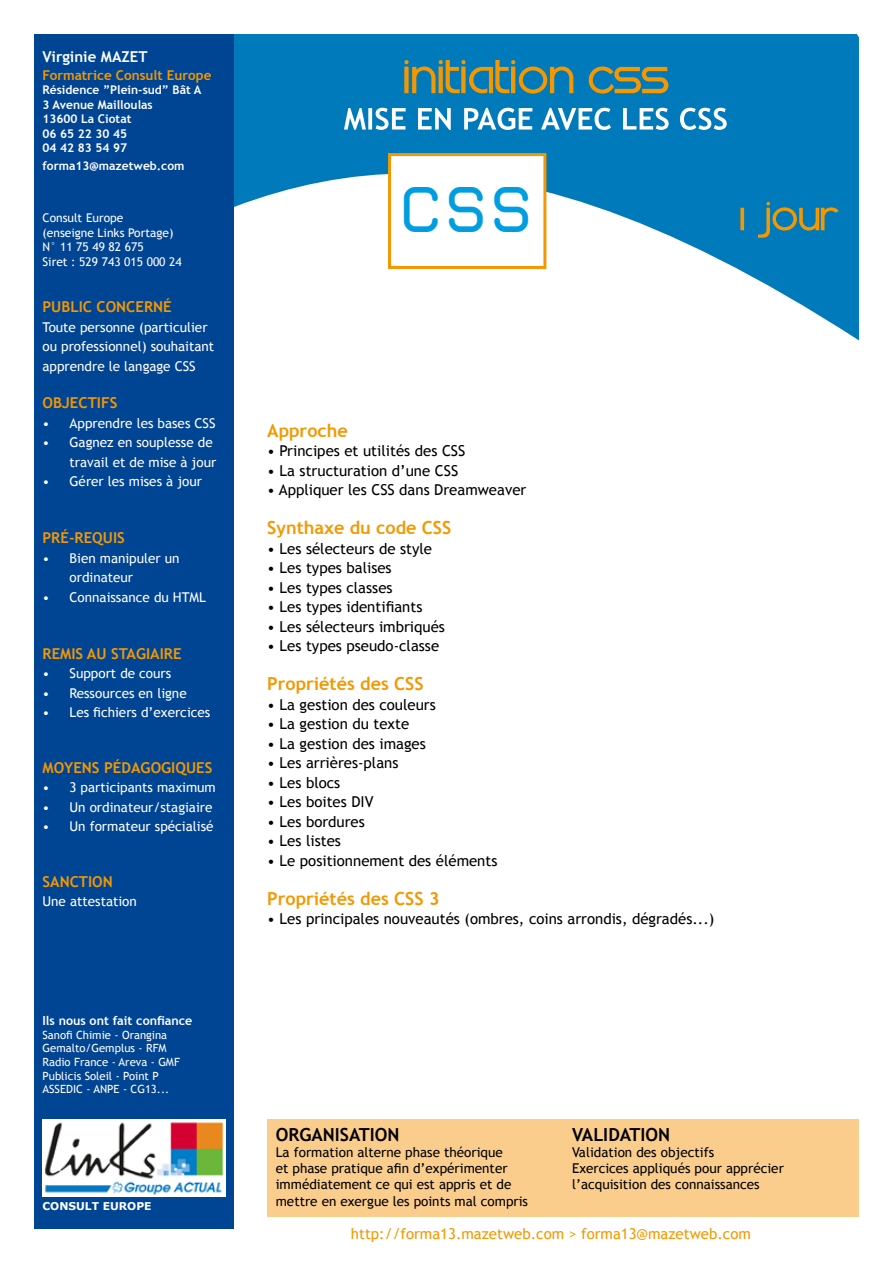
<style>
.page{position:relative;width:893px;height:1263px;background:#fff}
.page>*{position:absolute;margin:0;border:0;box-sizing:border-box;transform-origin:0 0}
.t1{font:45px "Web Hosting Hub Glyphs";color:#009ee0}
.t2{font:700 18px "Trebuchet MS";color:#f39800}
.t3{font:700 18px "Trebuchet MS";color:#000}
.t4{font:15px "Trebuchet MS";color:#000}
.t5{font:700 15px "Trebuchet MS";color:#f39800}
.t6{font:15px "Trebuchet MS";color:#f39800}
.t7{font:700 15px "Trebuchet MS";color:#fff}
.t8{font:13.5px/19.5px "Trebuchet MS";color:#fff}
.t9{font:13.5px/16.2px "Trebuchet MS";color:#000}
.t10{font:700 13.5px "Trebuchet MS";color:#f39800}
.t11{font:700 12.45px "Trebuchet MS";color:#fff}
.t12{font:700 12px/14.4px "Trebuchet MS";color:#fff}
.t13{font:12px/14.4px "Trebuchet MS";color:#fff}
.t14{font:11.25px/13.6px "Trebuchet MS";color:#fff}
.t15{font:700 10.8px "Verdana";color:#fff}
</style>
<div class="page">
<svg style="left:234px;top:34px;width:625px;height:306px;fill:#007abb"></svg>
<div style="left:34px;top:34px;width:200px;height:1195px;background:#004494"></div>
<img style="left:43px;top:1120px;width:182px;height:76px">
<svg style="left:740px;top:202px;width:99px;height:36px;background:#348092"></svg>
<div style="left:267px;top:1119px;width:592px;height:98px;background:#fbcd8d"></div>
<svg style="left:344px;top:108px;width:383px;height:22px"></svg>
<svg style="left:404px;top:60px;width:264px;height:34px;background:#51847b"></svg>
<div style="left:389px;top:155px;width:156px;height:112px;background:#fff"></div>
<div style="left:388px;top:153px;width:158px;height:116px;border:3px solid #f39800"></div>
<p class="t7" style="left:43px;top:47px;width:107px">Virginie MAZET</p>
<p class="t10" style="left:43px;top:67px;width:171px">Formatrice Consult Europe</p>
<p class="t12" style="left:43px;top:83px;width:160px">Résidence ”Plein-sud” Bât A<br>3 Avenue Mailloulas<br>13600 La Ciotat<br>06 65 22 30 45<br>04 42 83 54 97</p>
<p class="t12" style="left:43px;top:159px;width:144px">forma13@mazetweb.com</p>
<p class="t13" style="left:43px;top:211px;width:141px">Consult Europe<br>(enseigne Links Portage)<br>N° 11 75 49 82 675<br>Siret : 529 743 015 000 24</p>
<p class="t5" style="left:43px;top:298px;width:131px">PUBLIC CONCERNÉ</p>
<p class="t8" style="left:43px;top:317px;width:173px">Toute personne (particulier ou professionnel) souhaitant apprendre le langage CSS</p>
<p class="t5" style="left:43px;top:394px;width:76px">OBJECTIFS</p>
<p class="t8" style="left:43px;top:413px;width:175px">• Apprendre les bases CSS</p>
<p class="t8" style="left:43px;top:433px;width:175px;text-align:right">• Gagnez en souplesse de travail et de mise à jour</p>
<p class="t8" style="left:43px;top:472px;width:161px">• Gérer les mises à jour</p>
<p class="t5" style="left:43px;top:529px;width:84px">PRÉ-REQUIS</p>
<p class="t8" style="left:70px;top:548px;width:112px;text-indent:-27px">• Bien manipuler un ordinateur</p>
<p class="t8" style="left:43px;top:587px;width:165px">• Connaissance du HTML</p>
<p class="t5" style="left:43px;top:644px;width:141px">REMIS AU STAGIAIRE</p>
<p class="t8" style="left:43px;top:664px;width:130px">• Support de cours</p>
<p class="t8" style="left:43px;top:683px;width:146px">• Ressources en ligne</p>
<p class="t8" style="left:43px;top:703px;width:169px">• Les fichiers d’exercices</p>
<p class="t5" style="left:43px;top:758px;width:171px">MOYENS PÉDAGOGIQUES</p>
<p class="t8" style="left:43px;top:778px;width:175px">• 3 participants maximum</p>
<p class="t8" style="left:43px;top:797px;width:171px">• Un ordinateur/stagiaire</p>
<p class="t8" style="left:43px;top:817px;width:172px">• Un formateur spécialisé</p>
<p class="t5" style="left:43px;top:872px;width:72px">SANCTION</p>
<p class="t8" style="left:43px;top:892px;width:96px">Une attestation</p>
<p class="t11" style="left:43px;top:1013px;width:151px">Ils nous ont fait confiance</p>
<p class="t14" style="left:43px;top:1028px;width:139px">Sanofi Chimie - Orangina<br>Gemalto/Gemplus - RFM<br>Radio France - Areva - GMF<br>Publicis Soleil - Point P<br>ASSEDIC - ANPE - CG13...</p>
<p class="t15" style="left:43px;top:1198px;width:111px">CONSULT EUROPE</p>
<h1 class="t1" style="left:399px;top:190px;width:136px">CSS</h1>
<p class="t2" style="left:267px;top:419px;width:82px">Approche</p>
<p class="t4" style="left:267px;top:441px;width:200px">• Principes et utilités des CSS</p>
<p class="t4" style="left:267px;top:461px;width:192px">• La structuration d’une CSS</p>
<p class="t4" style="left:267px;top:480px;width:261px">• Appliquer les CSS dans Dreamweaver</p>
<p class="t2" style="left:267px;top:516px;width:186px">Synthaxe du code CSS</p>
<p class="t4" style="left:267px;top:539px;width:166px">• Les sélecteurs de style</p>
<p class="t4" style="left:267px;top:558px;width:126px">• Les types balises</p>
<p class="t4" style="left:267px;top:578px;width:127px">• Les types classes</p>
<p class="t4" style="left:267px;top:597px;width:157px">• Les types identifiants</p>
<p class="t4" style="left:267px;top:617px;width:179px">• Les sélecteurs imbriqués</p>
<p class="t4" style="left:267px;top:636px;width:173px">• Les types pseudo-classe</p>
<p class="t2" style="left:267px;top:672px;width:158px">Propriétés des CSS</p>
<p class="t4" style="left:267px;top:695px;width:170px">• La gestion des couleurs</p>
<p class="t4" style="left:267px;top:714px;width:143px">• La gestion du texte</p>
<p class="t4" style="left:267px;top:734px;width:160px">• La gestion des images</p>
<p class="t4" style="left:267px;top:753px;width:133px">• Les arrières-plans</p>
<p class="t4" style="left:267px;top:773px;width:75px">• Les blocs</p>
<p class="t4" style="left:267px;top:792px;width:108px">• Les boites DIV</p>
<p class="t4" style="left:267px;top:812px;width:99px">• Les bordures</p>
<p class="t4" style="left:267px;top:831px;width:75px">• Les listes</p>
<p class="t4" style="left:267px;top:851px;width:232px">• Le positionnement des éléments</p>
<p class="t2" style="left:267px;top:887px;width:174px">Propriétés des CSS 3</p>
<p class="t4" style="left:267px;top:909px;width:449px">• Les principales nouveautés (ombres, coins arrondis, dégradés...)</p>
<p class="t3" style="left:276px;top:1123px;width:125px">ORGANISATION</p>
<p class="t9" style="left:276px;top:1144px;width:254px">La formation alterne phase théorique<br>et phase pratique afin d’expérimenter immédiatement ce qui est appris et de mettre en exergue les points mal compris</p>
<p class="t3" style="left:572px;top:1123px;width:100px">VALIDATION</p>
<p class="t9" style="left:572px;top:1144px;width:213px">Validation des objectifs<br>Exercices appliqués pour apprécier l’acquisition des connaissances</p>
<p class="t6" style="left:351px;top:1224px;width:401px">http://forma13.mazetweb.com &gt; forma13@mazetweb.com</p>
</div>
